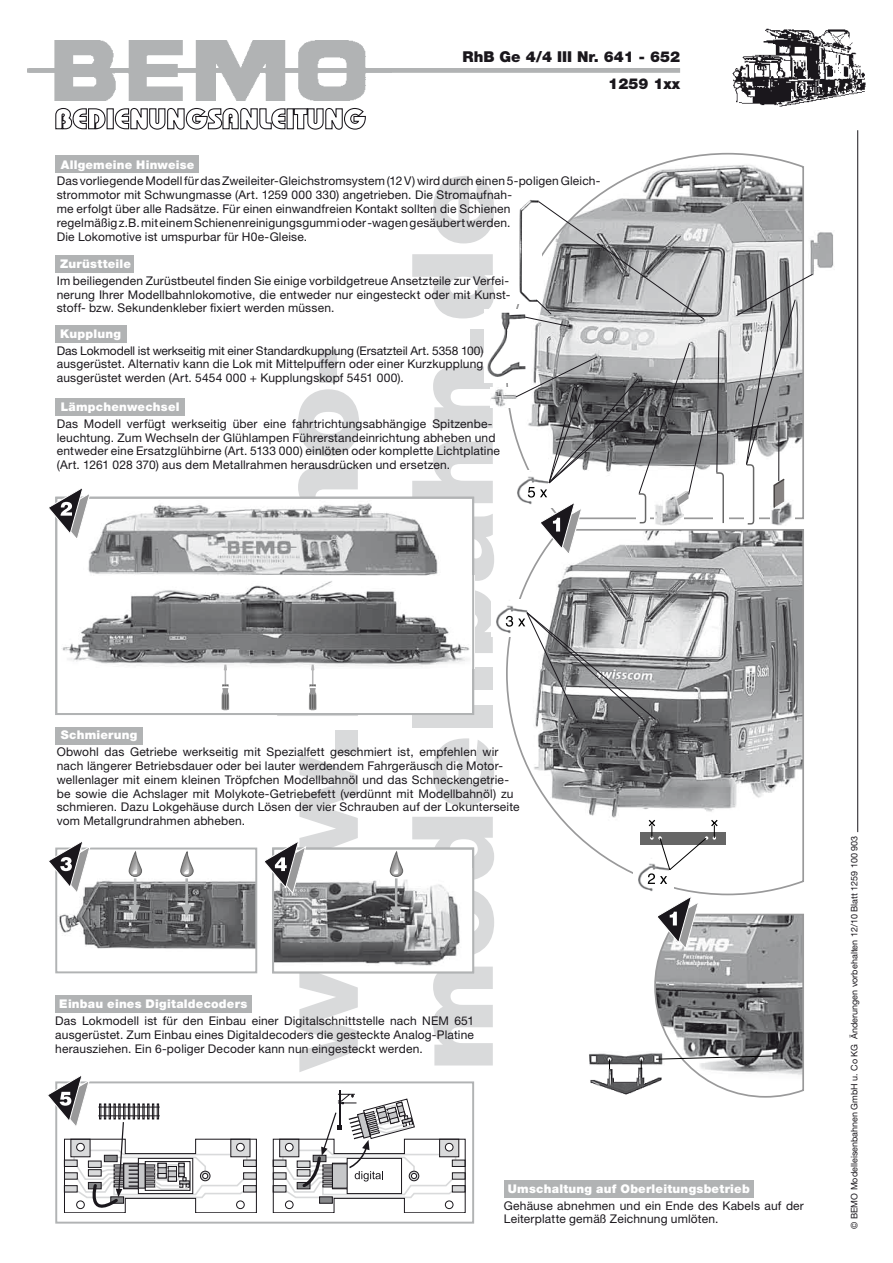
<style>
.page{position:relative;width:893px;height:1263px;background:#fff}
.page>*{position:absolute;margin:0;border:0;box-sizing:border-box;transform-origin:0 0}
.t1{font:900 15px/27px "Helvetica Neue LT";color:#1a171c;text-align:right}
.t2{font:12px/13.8px "Helvetica Neue LT";letter-spacing:.015em;color:#1a171c}
.t3{font:900 12px "Helvetica Neue LT";letter-spacing:.02em;color:#fff}
.t4{font:9px "Helvetica Neue LT";color:#1a171c}
</style>
<div class="page">
<svg style="left:433px;top:966px;width:60px;height:99px"></svg>
<svg style="left:474px;top:889px;width:20px;height:67px"></svg>
<svg style="left:412px;top:817px;width:82px;height:64px"></svg>
<svg style="left:433px;top:738px;width:61px;height:68px"></svg>
<div style="left:412px;top:705px;width:81px;height:22px;background:#d9dadb"></div>
<div style="left:412px;top:667px;width:81px;height:23px;background:#d9dadb"></div>
<svg style="left:474px;top:589px;width:19px;height:64px"></svg>
<svg style="left:474px;top:514px;width:20px;height:67px"></svg>
<svg style="left:412px;top:441px;width:81px;height:62px"></svg>
<svg style="left:433px;top:366px;width:60px;height:62px"></svg>
<div style="left:470px;top:329px;width:23px;height:24px;background:#d9dadb"></div>
<svg style="left:412px;top:254px;width:82px;height:64px"></svg>
<svg style="left:433px;top:176px;width:61px;height:67px"></svg>
<div style="left:335px;top:730px;width:23px;height:23px;background:#d9dadb"></div>
<svg style="left:298px;top:467px;width:60px;height:30px"></svg>
<svg style="left:298px;top:389px;width:61px;height:67px"></svg>
<div style="left:320px;top:350px;width:17px;height:33px;background:#d9dadb"></div>
<div style="left:273px;top:848px;width:200px;height:124px;background:#fff"></div>
<img style="left:358px;top:869px;width:102px;height:97px">
<div style="left:55px;top:497px;width:419px;height:218px;background:#fff"></div>
<div style="left:55px;top:1081px;width:419px;height:142px;border:2px solid #b1b3b4"></div>
<img style="left:59px;top:878px;width:195px;height:71px">
<div style="left:55px;top:847px;width:202px;height:126px;border:2px solid #b1b3b4"></div>
<div style="left:272px;top:847px;width:202px;height:126px;border:2px solid #b1b3b4"></div>
<img style="left:732px;top:29px;width:134px;height:78px">
<svg style="left:506px;top:152px;width:298px;height:368px"></svg>
<svg style="left:511px;top:529px;width:293px;height:367px"></svg>
<img style="left:62px;top:581px;width:408px;height:86px">
<img style="left:88px;top:503px;width:350px;height:73px">
<div style="left:55px;top:497px;width:419px;height:218px;border:2px solid #b1b3b4"></div>
<svg style="left:49px;top:488px;width:42px;height:52px"></svg>
<svg style="left:49px;top:842px;width:42px;height:51px"></svg>
<svg style="left:264px;top:753px;width:94px;height:319px"></svg>
<svg style="left:390px;top:849px;width:13px;height:28px"></svg>
<svg style="left:180px;top:849px;width:14px;height:28px"></svg>
<svg style="left:129px;top:849px;width:13px;height:28px"></svg>
<svg style="left:221px;top:665px;width:8px;height:46px"></svg>
<svg style="left:277px;top:652px;width:82px;height:64px"></svg>
<hr style="left:395px;top:878px;width:2px;height:33px;background:#b1b3b4">
<hr style="left:185px;top:878px;width:3px;height:33px;background:#b1b3b4">
<hr style="left:134px;top:878px;width:2px;height:33px;background:#b1b3b4">
<svg style="left:391px;top:907px;width:10px;height:13px"></svg>
<svg style="left:181px;top:905px;width:11px;height:13px"></svg>
<svg style="left:130px;top:905px;width:10px;height:13px"></svg>
<img style="left:810px;top:232px;width:24px;height:41px">
<img style="left:490px;top:388px;width:25px;height:20px">
<img style="left:485px;top:310px;width:44px;height:72px">
<img style="left:518px;top:197px;width:23px;height:107px">
<img style="left:513px;top:471px;width:2px;height:37px">
<img style="left:491px;top:600px;width:40px;height:36px">
<img style="left:634px;top:857px;width:40px;height:37px">
<img style="left:589px;top:1053px;width:64px;height:13px">
<img style="left:590px;top:1066px;width:63px;height:29px">
<svg style="left:524px;top:201px;width:181px;height:126px"></svg>
<svg style="left:653px;top:897px;width:151px;height:201px"></svg>
<div style="left:713px;top:469px;width:15px;height:58px;background:#fff"></div>
<svg style="left:735px;top:273px;width:79px;height:252px"></svg>
<hr style="left:778px;top:422px;width:1px;height:59px;background:#1a171c">
<svg style="left:515px;top:342px;width:193px;height:213px"></svg>
<svg style="left:715px;top:330px;width:10px;height:193px"></svg>
<svg style="left:506px;top:611px;width:151px;height:110px"></svg>
<div style="left:640px;top:832px;width:85px;height:12px;background:#666"></div>
<svg style="left:647px;top:818px;width:72px;height:66px"></svg>
<hr style="left:339px;top:1091px;width:1px;height:36px;background:#1a171c">
<svg style="left:48px;top:1075px;width:209px;height:138px"></svg>
<svg style="left:273px;top:1094px;width:192px;height:119px"></svg>
<div style="left:55px;top:727px;width:87px;height:18px;background:#b1b3b4"></div>
<div style="left:55px;top:256px;width:79px;height:17px;background:#b1b3b4"></div>
<div style="left:55px;top:325px;width:71px;height:17px;background:#b1b3b4"></div>
<div style="left:55px;top:155px;width:144px;height:17px;background:#b1b3b4"></div>
<div style="left:55px;top:398px;width:130px;height:17px;background:#b1b3b4"></div>
<div style="left:504px;top:1180px;width:249px;height:17px;background:#b1b3b4"></div>
<div style="left:55px;top:995px;width:197px;height:17px;background:#b1b3b4"></div>
<img style="left:54px;top:41px;width:312px;height:60px">
<div style="left:28px;top:68px;width:652px;height:5px;background:#b1b3b4"></div>
<hr style="left:857px;top:130px;width:1px;height:702px;background:#1a171c">
<svg style="left:55px;top:108px;width:311px;height:22px"></svg>
<p class="t1" style="left:463px;top:43px;width:219px">RhB Ge 4/4 III Nr. 641 - 652<br>1259 1xx</p>
<p class="t3" style="left:61px;top:157px;width:135px">Allgemeine Hinweise</p>
<p class="t2" style="left:57px;top:174px;width:545px">Das vorliegende Modell für das Zweileiter-Gleichstromsystem (12 V) wird durch einen 5-poligen Gleich&shy;strommotor mit Schwungmasse (Art. 1259 000 330) angetrieben. Die Stromaufnah-<br>me erfolgt über alle Radsätze. Für einen einwandfreien Kontakt sollten die Schienen<br>regelmäßig z.B. mit einem Schienenreinigungsgummi oder -wagen gesäubert werden.<br>Die Lokomotive ist umspurbar für H0e-Gleise.</p>
<p class="t3" style="left:60px;top:257px;width:72px">Zurüstteile</p>
<p class="t2" style="left:57px;top:273px;width:455px">Im beiliegenden Zurüstbeutel finden Sie einige vorbildgetreue Ansetzteile zur Verfei&shy;nerung Ihrer Modellbahnlokomotive, die entweder nur eingesteckt oder mit Kunst&shy;stoff- bzw. Sekundenkleber fixiert werden müssen.</p>
<p class="t3" style="left:60px;top:326px;width:62px">Kupplung</p>
<p class="t2" style="left:57px;top:343px;width:428px;text-align:justify">Das Lokmodell ist werkseitig mit einer Standardkupplung (Ersatzteil Art. 5358 100) ausgerüstet. Alternativ kann die Lok mit Mittelpuffern oder einer Kurzkupplung ausgerüstet werden (Art. 5454 000 + Kupplungskopf 5451 000).</p>
<p class="t3" style="left:61px;top:399px;width:120px">Lämpchenwechsel</p>
<p class="t2" style="left:57px;top:416px;width:445px">Das Modell verfügt werkseitig über eine fahrtrichtungsabhängige Spitzenbe&shy;leuchtung. Zum Wechseln der Glühlampen Führerstandeinrichtung abheben und entweder eine Ersatzglühbirne (Art. 5133 000) einlöten oder komplette Lichtplatine (Art. 1261 028 370) aus dem Metallrahmen herausdrücken und ersetzen.</p>
<p class="t3" style="left:61px;top:728px;width:78px">Schmierung</p>
<p class="t2" style="left:57px;top:745px;width:464px">Obwohl das Getriebe werkseitig mit Spezialfett geschmiert ist, empfehlen wir nach längerer Betriebsdauer oder bei lauter werdendem Fahrgeräusch die Motor&shy;wellenlager mit einem kleinen Tröpfchen Modellbahnöl und das Schneckengetrie&shy;be sowie die Achslager mit Molykote-Getriebefett (verdünnt mit Modellbahnöl) zu schmieren. Dazu Lokgehäuse durch Lösen der vier Schrauben auf der Lokunterseite vom Metallgrundrahmen abheben.</p>
<p class="t3" style="left:59px;top:997px;width:190px">Einbau eines Digitaldecoders</p>
<p class="t2" style="left:55px;top:1014px;width:420px;text-align:justify">Das Lokmodell ist für den Einbau einer Digitalschnittstelle nach NEM 651 ausgerüstet. Zum Einbau eines Digitaldecoders die gesteckte Analog-Platine herausziehen. Ein 6-poliger Decoder kann nun eingesteckt werden.</p>
<p class="t3" style="left:508px;top:1181px;width:243px">Umschaltung auf Oberleitungsbetrieb</p>
<p class="t2" style="left:504px;top:1198px;width:302px">Gehäuse abnehmen und ein Ende des Kabels auf der<br>Leiterplatte gemäß Zeichnung umlöten.</p>
<p class="t4" style="left:849px;top:1229px;width:395px;rotate:-90deg">© BEMO Modelleisenbahnen GmbH u. Co KG Änderungen vorbehalten 12/10 Blatt 1259 100 903</p>
</div>
